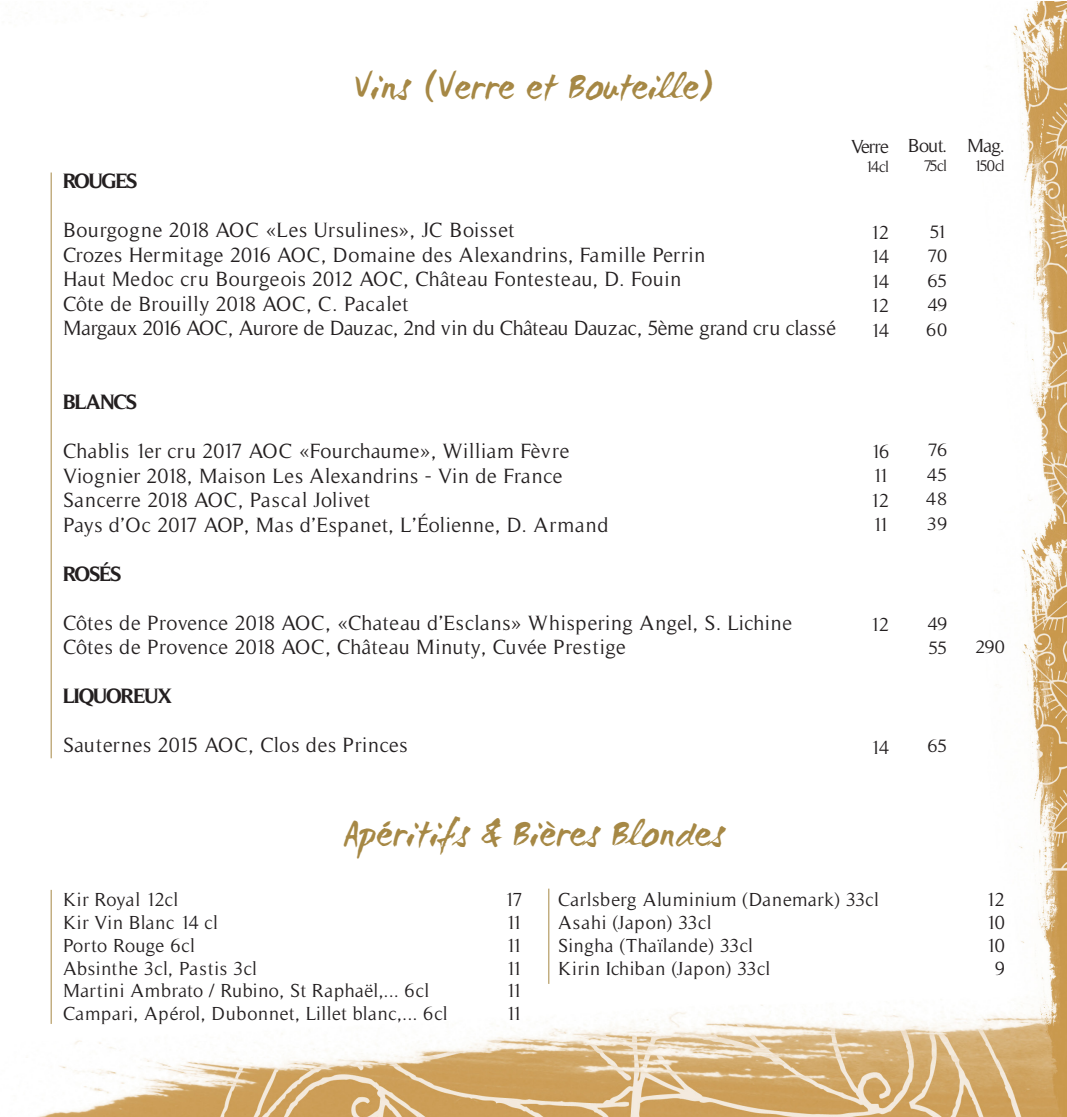
<style>
.page{position:relative;width:1067px;height:1117px;background:#fff}
.page>*{position:absolute;margin:0;border:0;box-sizing:border-box;transform-origin:0 0}
.t1{font:38.5px "WC Mano Negra Bta";color:#a68845}
.t2{font:21px "Timeless";letter-spacing:.02em;color:#231f20}
.t3{font:21px "Timeless";color:#231f20}
.t4{font:21px "Timeless";letter-spacing:-.005em;color:#231f20}
.t5{font:700 21px "Timeless";letter-spacing:-.07em;color:#231f20}
.t6{font:19.25px "Timeless";letter-spacing:.025em;color:#231f20}
.t7{font:19.25px "Timeless";letter-spacing:.005em;color:#231f20}
.t8{font:19.25px "Timeless";color:#231f20}
.t9{font:18.2px "Timeless";letter-spacing:-.035em;color:#231f20;scale:1.05 1}
.t10{font:15.75px "Timeless";letter-spacing:-.07em;color:#231f20}
</style>
<div class="page">
<img style="left:40px;top:1px;width:1027px;height:1115px">
<hr style="left:51px;top:172px;width:1px;height:586px;background:#a68845">
<hr style="left:51px;top:889px;width:1px;height:134px;background:#a68845">
<hr style="left:548px;top:888px;width:1px;height:95px;background:#a68845">
<p class="t1" style="left:353px;top:63px;width:362px">Vins (Verre et Bouteille)</p>
<p class="t5" style="left:63px;top:169px;width:76px">ROUGES</p>
<p class="t2" style="left:63px;top:218px;width:453px">Bourgogne 2018 AOC «Les Ursulines», JC Boisset</p>
<p class="t2" style="left:63px;top:243px;width:644px">Crozes Hermitage 2016 AOC, Domaine des Alexandrins, Famille Perrin</p>
<p class="t2" style="left:63px;top:267px;width:620px">Haut Medoc cru Bourgeois 2012 AOC, Château Fontesteau, D. Fouin</p>
<p class="t2" style="left:63px;top:292px;width:347px">Côte de Brouilly 2018 AOC, C. Pacalet</p>
<p class="t4" style="left:63px;top:316px;width:775px">Margaux 2016 AOC, Aurore de Dauzac, 2nd vin du Château Dauzac, 5ème grand cru classé</p>
<p class="t6" style="left:851px;top:136px;width:40px">Verre</p>
<p class="t10" style="left:865px;top:158px;width:25px">14cl</p>
<p class="t6" style="left:870px;top:221px;width:20px">12</p>
<p class="t6" style="left:871px;top:246px;width:20px">14</p>
<p class="t6" style="left:871px;top:270px;width:20px">14</p>
<p class="t6" style="left:870px;top:295px;width:20px">12</p>
<p class="t6" style="left:871px;top:319px;width:20px">14</p>
<p class="t6" style="left:908px;top:134px;width:41px">Bout.</p>
<p class="t10" style="left:923px;top:157px;width:25px">75cl</p>
<p class="t9" style="left:929px;top:221px;width:18px">51</p>
<p class="t9" style="left:927px;top:246px;width:20px">70</p>
<p class="t9" style="left:927px;top:270px;width:20px">65</p>
<p class="t9" style="left:927px;top:295px;width:20px">49</p>
<p class="t9" style="left:926px;top:319px;width:22px">60</p>
<p class="t6" style="left:967px;top:134px;width:39px">Mag.</p>
<p class="t10" style="left:974px;top:157px;width:32px">150cl</p>
<p class="t5" style="left:63px;top:389px;width:76px">BLANCS</p>
<p class="t2" style="left:63px;top:439px;width:508px">Chablis 1er cru 2017 AOC «Fourchaume», William Fèvre</p>
<p class="t2" style="left:63px;top:463px;width:501px">Viognier 2018, Maison Les Alexandrins - Vin de France</p>
<p class="t3" style="left:63px;top:488px;width:308px">Sancerre 2018 AOC, Pascal Jolivet</p>
<p class="t2" style="left:63px;top:512px;width:547px">Pays d’Oc 2017 AOP, Mas d’Espanet, L’Éolienne, D. Armand</p>
<p class="t5" style="left:63px;top:561px;width:60px">ROSÉS</p>
<p class="t2" style="left:63px;top:610px;width:731px">Côtes de Provence 2018 AOC, «Chateau d’Esclans» Whispering Angel, S. Lichine</p>
<p class="t3" style="left:63px;top:635px;width:564px">Côtes de Provence 2018 AOC, Château Minuty, Cuvée Prestige</p>
<p class="t5" style="left:63px;top:683px;width:111px">LIQUOREUX</p>
<p class="t2" style="left:63px;top:733px;width:346px">Sauternes 2015 AOC, Clos des Princes</p>
<p class="t6" style="left:871px;top:440px;width:20px">16</p>
<p class="t6" style="left:872px;top:465px;width:18px">11</p>
<p class="t6" style="left:870px;top:489px;width:20px">12</p>
<p class="t6" style="left:872px;top:514px;width:18px">11</p>
<p class="t9" style="left:928px;top:440px;width:20px">76</p>
<p class="t9" style="left:927px;top:464px;width:20px">45</p>
<p class="t9" style="left:926px;top:489px;width:22px">48</p>
<p class="t9" style="left:927px;top:513px;width:21px">39</p>
<p class="t6" style="left:870px;top:613px;width:20px">12</p>
<p class="t9" style="left:927px;top:613px;width:20px">49</p>
<p class="t9" style="left:928px;top:638px;width:20px">55</p>
<p class="t9" style="left:975px;top:636px;width:30px">290</p>
<p class="t6" style="left:871px;top:736px;width:20px">14</p>
<p class="t9" style="left:927px;top:736px;width:20px">65</p>
<p class="t1" style="left:343px;top:810px;width:382px">Apéritifs &amp; Bières Blondes</p>
<p class="t8" style="left:63px;top:888px;width:117px">Kir Royal 12cl</p>
<p class="t6" style="left:63px;top:911px;width:156px">Kir Vin Blanc 14 cl</p>
<p class="t7" style="left:63px;top:934px;width:133px">Porto Rouge 6cl</p>
<p class="t6" style="left:63px;top:957px;width:196px">Absinthe 3cl, Pastis 3cl</p>
<p class="t6" style="left:63px;top:979px;width:368px">Martini Ambrato / Rubino, St Raphaël,... 6cl</p>
<p class="t6" style="left:63px;top:1002px;width:386px">Campari, Apérol, Dubonnet, Lillet blanc,... 6cl</p>
<p class="t6" style="left:505px;top:888px;width:19px">17</p>
<p class="t6" style="left:506px;top:911px;width:18px">11</p>
<p class="t6" style="left:506px;top:934px;width:18px">11</p>
<p class="t6" style="left:506px;top:957px;width:18px">11</p>
<p class="t6" style="left:506px;top:979px;width:18px">11</p>
<p class="t6" style="left:506px;top:1002px;width:18px">11</p>
<p class="t6" style="left:558px;top:888px;width:322px">Carlsberg Aluminium (Danemark) 33cl</p>
<p class="t6" style="left:558px;top:911px;width:155px">Asahi (Japon) 33cl</p>
<p class="t6" style="left:558px;top:934px;width:196px">Singha (Thaïlande) 33cl</p>
<p class="t6" style="left:558px;top:957px;width:214px">Kirin Ichiban (Japon) 33cl</p>
<p class="t6" style="left:986px;top:888px;width:20px">12</p>
<p class="t6" style="left:986px;top:911px;width:20px">10</p>
<p class="t6" style="left:986px;top:934px;width:20px">10</p>
<p class="t6" style="left:994px;top:957px;width:12px">9</p>
</div>
